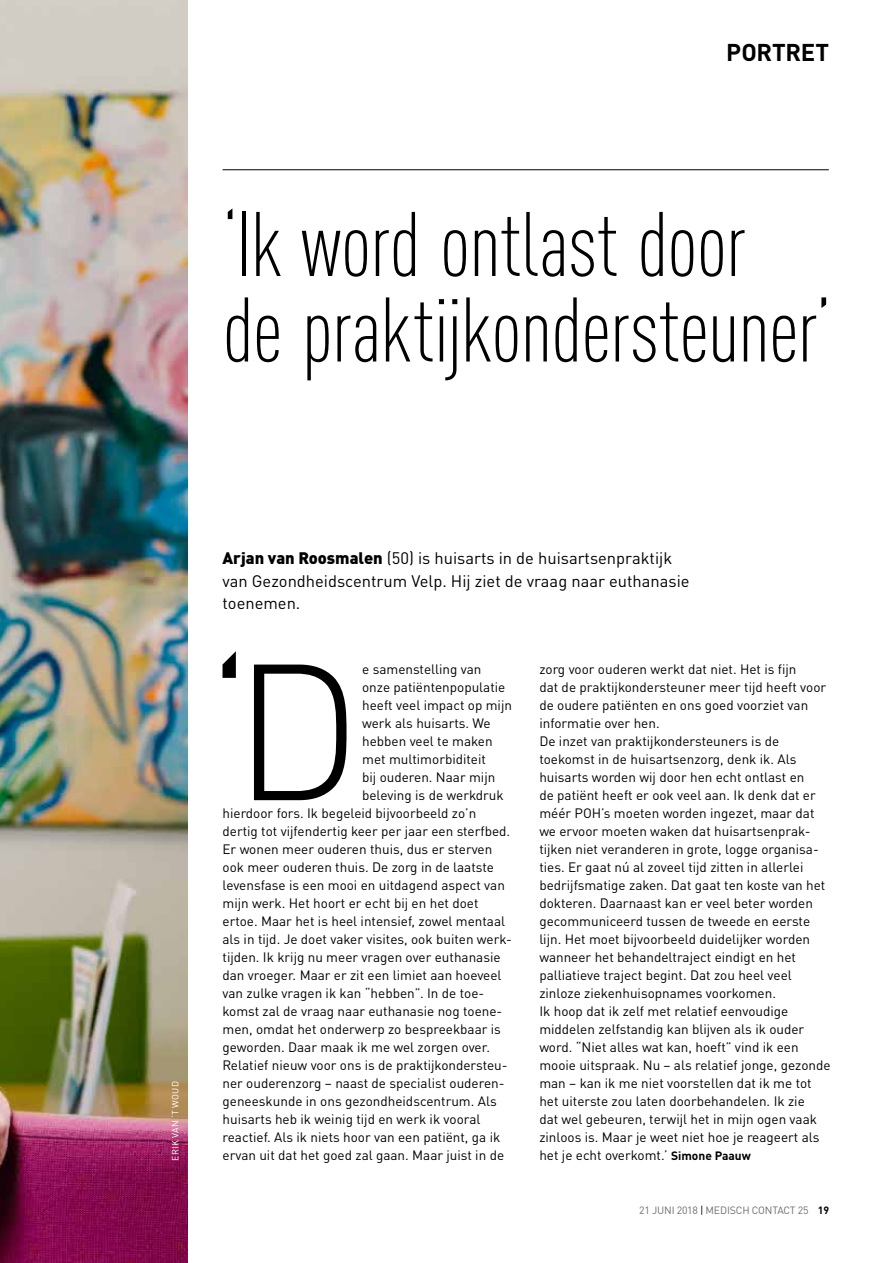
<style>
.page{position:relative;width:893px;height:1263px;background:#fff}
.page>*{position:absolute;margin:0;border:0;box-sizing:border-box;transform-origin:0 0}
.t1{font:300 190.5px "DINOT";color:#000}
.t2{font:300 condensed 90px/85.5px "DINOT";letter-spacing:-.015em;color:#000}
.t3{font:700 24px "DINOT";letter-spacing:-.005em;color:#000}
.t4{font:16.5px/22.5px "DINOT";color:#000}
.t5{font:13.5px/18px "DINOT";color:#000}
.t6{font:10.5px "DINOT";letter-spacing:-.015em;color:#706f6f}
.t7{font:9px "DINOT";letter-spacing:.04em;color:#fff}
.s1{font-weight:900}
.s2{font-weight:700;font-size:12px}
.s3{color:#000}
.s4{font-weight:700;color:#000}
</style>
<div class="page">
<img style="left:0;top:0;width:187px;height:1263px">
<hr style="left:223px;top:169px;width:606px;height:1px;background:#000">
<h3 class="t3" style="left:726px;top:36px;width:105px">PORTRET</h3>
<h2 class="t2" style="left:223px;top:202px;width:610px">‘Ik word ontlast door<br>de praktijkondersteuner’</h2>
<p class="t7" style="left:170px;top:1161px;width:81px;rotate:-90deg">ERIK VAN ‘T WOUD</p>
<p class="t4" style="left:223px;top:546px;width:469px"><span class="s1">Arjan van Roosmalen</span> (50) is huisarts in de huisartsenpraktijk van Gezondheidscentrum Velp. Hij ziet de vraag naar euthanasie toenemen.</p>
<h1 class="t1" style="left:204px;top:614px;width:159px">‘D</h1>
<p class="t5" style="left:362px;top:660px;width:121px">e samenstelling van</p>
<p class="t5" style="left:362px;top:678px;width:145px">onze patiëntenpopulatie</p>
<p class="t5" style="left:362px;top:696px;width:151px">heeft veel impact op mijn</p>
<p class="t5" style="left:362px;top:714px;width:130px">werk als huisarts. We</p>
<p class="t5" style="left:362px;top:732px;width:132px">hebben veel te maken</p>
<p class="t5" style="left:362px;top:750px;width:125px">met multimorbiditeit</p>
<p class="t5" style="left:362px;top:768px;width:135px">bij ouderen. Naar mijn</p>
<p class="t5" style="left:362px;top:786px;width:143px">beleving is de werkdruk</p>
<p class="t5" style="left:223px;top:804px;width:255px">hierdoor fors. Ik begeleid bijvoorbeeld zo’n</p>
<p class="t5" style="left:223px;top:822px;width:289px">dertig tot vijfendertig keer per jaar een sterfbed.</p>
<p class="t5" style="left:223px;top:840px;width:271px">Er wonen meer ouderen thuis, dus er sterven</p>
<p class="t5" style="left:223px;top:858px;width:273px">ook meer ouderen thuis. De zorg in de laatste</p>
<p class="t5" style="left:223px;top:876px;width:284px">levensfase is een mooi en uitdagend aspect van</p>
<p class="t5" style="left:223px;top:894px;width:257px">mijn werk. Het hoort er echt bij en het doet</p>
<p class="t5" style="left:223px;top:912px;width:284px">ertoe. Maar het is heel intensief, zowel mentaal</p>
<p class="t5" style="left:223px;top:930px;width:291px">als in tijd. Je doet vaker visites, ook buiten werk-</p>
<p class="t5" style="left:223px;top:948px;width:280px">tijden. Ik krijg nu meer vragen over euthanasie</p>
<p class="t5" style="left:223px;top:966px;width:281px">dan vroeger. Maar er zit een limiet aan hoeveel</p>
<p class="t5" style="left:223px;top:984px;width:263px">van zulke vragen ik kan “hebben”. In de toe-</p>
<p class="t5" style="left:223px;top:1002px;width:281px">komst zal de vraag naar euthanasie nog toene-</p>
<p class="t5" style="left:223px;top:1020px;width:280px">men, omdat het onderwerp zo bespreekbaar is</p>
<p class="t5" style="left:223px;top:1038px;width:269px">geworden. Daar maak ik me wel zorgen over.</p>
<p class="t5" style="left:223px;top:1056px;width:287px">Relatief nieuw voor ons is de praktijkondersteu-</p>
<p class="t5" style="left:223px;top:1074px;width:283px">ner ouderenzorg – naast de specialist ouderen-</p>
<p class="t5" style="left:223px;top:1092px;width:276px">geneeskunde in ons gezondheidscentrum. Als</p>
<p class="t5" style="left:223px;top:1110px;width:259px">huisarts heb ik weinig tijd en werk ik vooral</p>
<p class="t5" style="left:223px;top:1128px;width:279px">reactief. Als ik niets hoor van een patiënt, ga ik</p>
<p class="t5" style="left:223px;top:1146px;width:283px">ervan uit dat het goed zal gaan. Maar juist in de</p>
<p class="t5" style="left:539px;top:660px;width:293px">zorg voor ouderen werkt dat niet. Het is fijn<br>dat de praktijkondersteuner meer tijd heeft voor de oudere patiënten en ons goed voorziet van informatie over hen.<br>De inzet van praktijkondersteuners is de toekomst in de huisartsenzorg, denk ik. Als huisarts worden wij door hen echt ontlast en<br>de patiënt heeft er ook veel aan. Ik denk dat er méér POH’s moeten worden ingezet, maar dat we ervoor moeten waken dat huisartsenprak&shy;tijken niet veranderen in grote, logge organisa&shy;ties. Er gaat nú al zoveel tijd zitten in allerlei bedrijfsmatige zaken. Dat gaat ten koste van het dokteren. Daarnaast kan er veel beter worden gecommuniceerd tussen de tweede en eerste lijn. Het moet bijvoorbeeld duidelijker worden wanneer het behandeltraject eindigt en het palliatieve traject begint. Dat zou heel veel zinloze ziekenhuisopnames voorkomen.<br>Ik hoop dat ik zelf met relatief eenvoudige middelen zelfstandig kan blijven als ik ouder word. “Niet alles wat kan, hoeft” vind ik een mooie uitspraak. Nu – als relatief jonge, gezonde man – kan ik me niet voorstellen dat ik me tot het uiterste zou laten doorbehandelen. Ik zie<br>dat wel gebeuren, terwijl het in mijn ogen vaak zinloos is. Maar je weet niet hoe je reageert als het je echt overkomt.’ <span class="s2">Simone Paauw</span></p>
<p class="t6" style="left:639px;top:1203px;width:192px">21 JUNI 2018 <span class="s3">|</span> MEDISCH CONTACT 25 <span class="s4">19</span></p>
</div>
